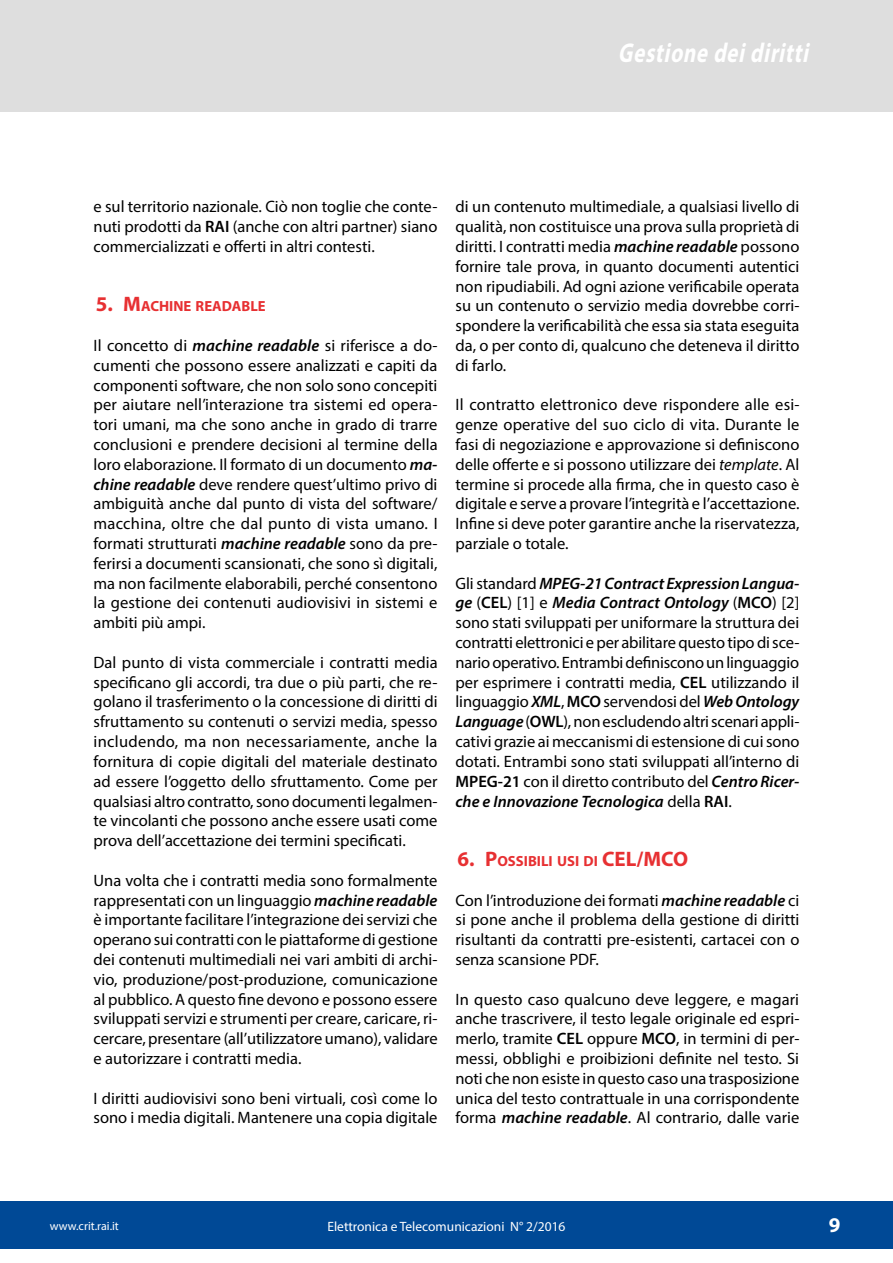
<style>
.page{position:relative;width:893px;height:1263px;background:#fff}
.page>*{position:absolute;margin:0;border:0;box-sizing:border-box;transform-origin:0 0}
.t1{font:italic 700 27.3px "Myriad Pro";color:#fff;scale:.77 1}
.t2{font:700 21px "Myriad Pro";color:#fff}
.E_T_paragrafo{font:16.5px/19.8px "Myriad Pro";color:#000;text-align:justify}
.t3{font:700 14.7px "Myriad Pro";color:#e73032}
.t4{font:13.5px "Myriad Pro";color:#fff}
.t5{font:12px "Myriad Pro";color:#fff}
.s1{font-weight:600}
.s2{font-size:21px}
.s3{font-weight:600;font-style:italic}
.s4{font-style:italic}
</style>
<div class="page">
<div style="left:0;top:0;width:893px;height:112px;background:#dedede"></div>
<div style="left:0;top:1202px;width:893px;height:47px;background:#004996"></div>
<h1 class="t1" style="left:618px;top:35px;width:257px">Gestione deidiritti</h1>
<p class="E_T_paragrafo" style="left:94px;top:197px;width:345px">e sul territorio nazionale. Ciò non toglie che conte&shy;nuti prodotti da <span class="s1">RAI</span> (anche con altri partner) siano commercializzati e offerti in altri contesti.</p>
<p class="t3" style="left:96px;top:297px;width:172px"><span class="s2">5. M</span>ACHINE READABLE</p>
<p class="E_T_paragrafo" style="left:94px;top:335px;width:346px">Il concetto di <span class="s3">machine readable</span> si riferisce a do&shy;cumenti che possono essere analizzati e capiti da componenti software, che non solo sono concepiti per aiutare nell’interazione tra sistemi ed opera&shy;tori umani, ma che sono anche in grado di trarre conclusioni e prendere decisioni al termine della loro elaborazione. Il formato di un documento <span class="s3">ma&shy;chine readable</span> deve rendere quest’ultimo privo di ambiguità anche dal punto di vista del software/ macchina, oltre che dal punto di vista umano. I formati strutturati <span class="s3">machine readable</span> sono da pre&shy;ferirsi a documenti scansionati, che sono sì digitali, ma non facilmente elaborabili, perché consentono la gestione dei contenuti audiovisivi in sistemi e ambiti più ampi.</p>
<p class="E_T_paragrafo" style="left:94px;top:652px;width:346px">Dal punto di vista commerciale i contratti media specificano gli accordi, tra due o più parti, che re&shy;golano il trasferimento o la concessione di diritti di sfruttamento su contenuti o servizi media, spesso includendo, ma non necessariamente, anche la fornitura di copie digitali del materiale destinato ad essere l’oggetto dello sfruttamento. Come per qualsiasi altro contratto, sono documenti legalmen&shy;te vincolanti che possono anche essere usati come prova dell’accettazione dei termini specificati.</p>
<p class="E_T_paragrafo" style="left:94px;top:870px;width:346px">Una volta che i contratti media sono formalmente rappresentati con un linguaggio <span class="s3">machine readable </span>è importante facilitare l’integrazione dei servizi che operano sui contratti con le piattaforme di gestione dei contenuti multimediali nei vari ambiti di archi&shy;vio, produzione/post-produzione, comunicazione al pubblico. A questo fine devono e possono essere sviluppati servizi e strumenti per creare, caricare, ri&shy;cercare, presentare (all’utilizzatore umano), validare e autorizzare i contratti media.</p>
<p class="E_T_paragrafo" style="left:94px;top:1088px;width:345px">I diritti audiovisivi sono beni virtuali, così come lo sono i media digitali. Mantenere una copia digitale</p>
<p class="E_T_paragrafo" style="left:455px;top:197px;width:345px">di un contenuto multimediale, a qualsiasi livello di qualità, non costituisce una prova sulla proprietà di diritti. I contratti media <span class="s3">machine readable</span> possono fornire tale prova, in quanto documenti autentici non ripudiabili. Ad ogni azione verificabile operata su un contenuto o servizio media dovrebbe corri&shy;spondere la verificabilità che essa sia stata eseguita da, o per conto di, qualcuno che deteneva il diritto di farlo.</p>
<p class="E_T_paragrafo" style="left:455px;top:395px;width:346px">Il contratto elettronico deve rispondere alle esi&shy;genze operative del suo ciclo di vita. Durante le fasi di negoziazione e approvazione si definiscono delle offerte e si possono utilizzare dei <span class="s4">template</span>. Al termine si procede alla firma, che in questo caso è digitale e serve a provare l’integrità e l’accettazione.<br>Infine si deve poter garantire anche la riservatezza, parziale o totale.</p>
<p class="E_T_paragrafo" style="left:455px;top:573px;width:346px">Gli standard <span class="s3">MPEG-21 Contract Expression Langua&shy;ge</span> (<span class="s1">CEL</span>) [1] e <span class="s3">Media Contract Ontology</span> (<span class="s1">MCO</span>) [2] sono stati sviluppati per uniformare la struttura dei contratti elettronici e per abilitare questo tipo di sce&shy;nario operativo. Entrambi definiscono un linguaggio per esprimere i contratti media, <span class="s1">CEL</span> utilizzando il linguaggio <span class="s3">XML</span>, <span class="s1">MCO</span> servendosi del <span class="s3">Web Ontology Language</span> (<span class="s1">OWL</span>), non escludendo altri scenari appli&shy;cativi grazie ai meccanismi di estensione di cui sono dotati. Entrambi sono stati sviluppati all’interno di <span class="s1">MPEG-21</span> con il diretto contributo del <span class="s3">Centro Ricer&shy;che e Innovazione Tecnologica</span> della <span class="s1">RAI</span>.</p>
<p class="t3" style="left:458px;top:851px;width:231px"><span class="s2">6. P</span>OSSIBILI USI DI <span class="s2">CEL/MCO</span></p>
<p class="E_T_paragrafo" style="left:455px;top:890px;width:345px">Con l’introduzione dei formati <span class="s3">machine readable</span> ci si pone anche il problema della gestione di diritti risultanti da contratti pre-esistenti, cartacei con o senza scansione PDF.</p>
<p class="E_T_paragrafo" style="left:455px;top:989px;width:345px">In questo caso qualcuno deve leggere, e magari anche trascrivere, il testo legale originale ed espri&shy;merlo, tramite <span class="s1">CEL</span> oppure <span class="s1">MCO</span>, in termini di per&shy;messi, obblighi e proibizioni definite nel testo. Si noti che non esiste in questo caso una trasposizione unica del testo contrattuale in una corrispondente forma <span class="s3">machine readable</span>. Al contrario, dalle varie</p>
<p class="t5" style="left:50px;top:1219px;width:71px">www.crit.rai.it</p>
<p class="t4" style="left:327px;top:1218px;width:240px">Elettronica e Telecomunicazioni N° 2/2016</p>
<p class="t2" style="left:829px;top:1211px;width:13px">9</p>
</div>
